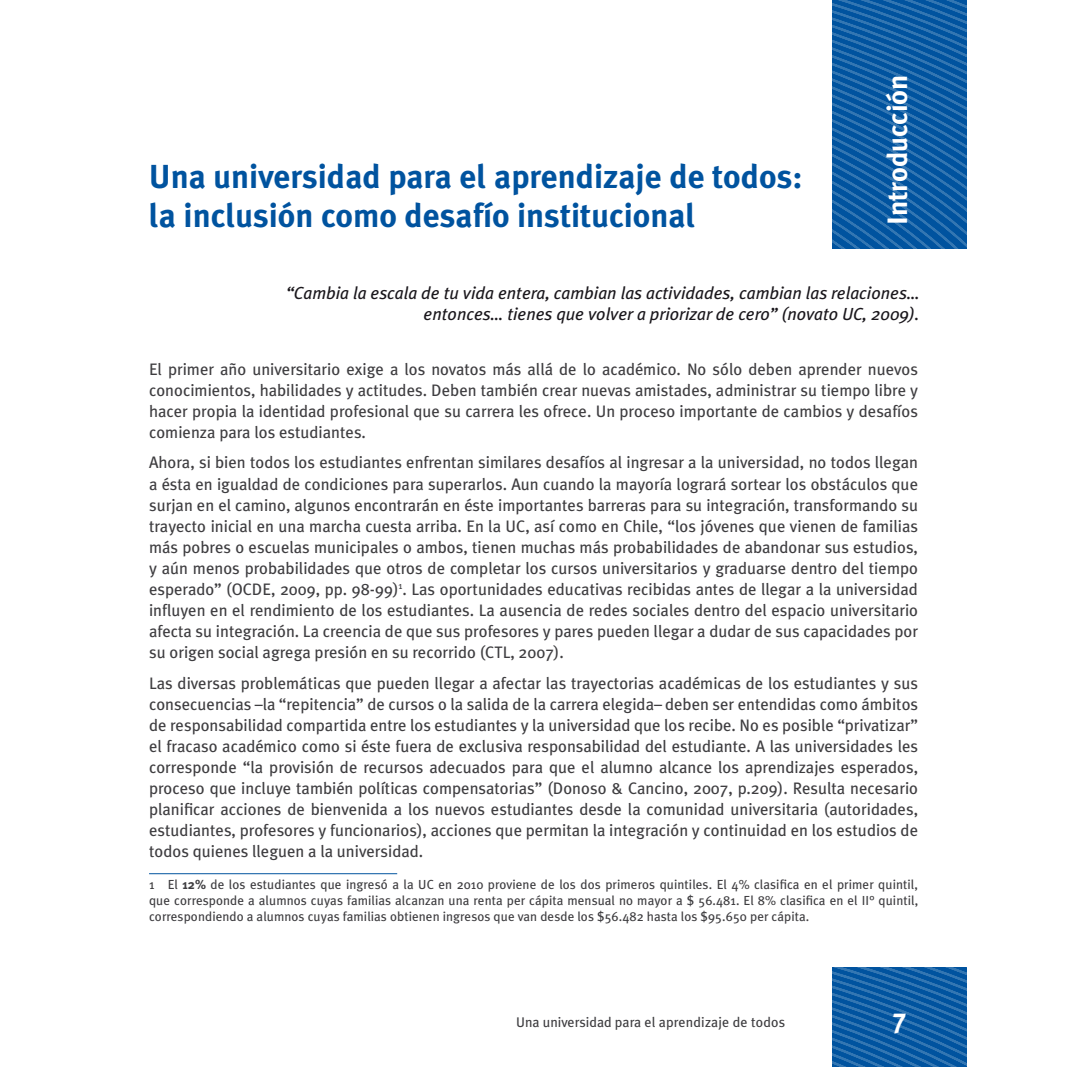
<style>
.page{position:relative;width:1067px;height:1067px;background:#fff}
.page>*{position:absolute;margin:0;border:0;box-sizing:border-box;transform-origin:0 0}
.t1{font:700 33.25px/38.3px "Meta Plus";color:#00539f}
.t2{font:700 28px "Meta Plus";color:#fff}
.t3{font:italic 17.5px/21px "Meta Plus";color:#1a171c;text-align:right}
.t4{font:16.62px/21px "Meta Plus";color:#3e3d40;text-align:justify}
.t5{font:14px "Meta Plus";color:#3e3d40}
.t6{font:13.12px/15.8px "Meta Plus";letter-spacing:.005em;color:#3e3d40;text-align:justify}
.s1{font-weight:700}
</style>
<div class="page">
<svg style="left:832px;top:967px;width:134px;height:100px;background:#125fa5"></svg>
<svg style="left:832px;top:0;width:134px;height:248px;background:#115ea5"></svg>
<hr style="left:149px;top:873px;width:248px;height:1px;background:#00539f">
<h1 class="t1" style="left:149px;top:157px;width:655px">Una universidad para el aprendizaje de todos: la inclusión como desafío institucional</h1>
<h2 class="t2" style="left:881px;top:225px;width:152px;rotate:-90deg">Introducción</h2>
<p class="t3" style="left:286px;top:282px;width:635px">“Cambia la escala de tu vida entera, cambian las actividades, cambian las relaciones… entonces… tienes que volver a priorizar de cero” (novato UC, 2009).</p>
<p class="t4" style="left:149px;top:358px;width:770px">El primer año universitario exige a los novatos más allá de lo académico. No sólo deben aprender nuevos conocimientos, habilidades y actitudes. Deben también crear nuevas amistades, administrar su tiempo libre y hacer propia la identidad profesional que su carrera les ofrece. Un proceso importante de cambios y desafíos comienza para los estudiantes.</p>
<p class="t4" style="left:149px;top:452px;width:770px">Ahora, si bien todos los estudiantes enfrentan similares desafíos al ingresar a la universidad, no todos llegan a ésta en igualdad de condiciones para superarlos. Aun cuando la mayoría logrará sortear los obstáculos que surjan en el camino, algunos encontrarán en éste importantes barreras para su integración, transformando su trayecto inicial en una marcha cuesta arriba. En la UC, así como en Chile, “los jóvenes que vienen de familias más pobres o escuelas municipales o ambos, tienen muchas más probabilidades de abandonar sus estudios, y aún menos probabilidades que otros de completar los cursos universitarios y graduarse dentro del tiempo esperado” (OCDE, 2009, pp. 98-99)<sup>1</sup>. Las oportunidades educativas recibidas antes de llegar a la universidad influyen en el rendimiento de los estudiantes. La ausencia de redes sociales dentro del espacio universitario afecta su integración. La creencia de que sus profesores y pares pueden llegar a dudar de sus capacidades por su origen social agrega presión en su recorrido (CTL, 2007).</p>
<p class="t4" style="left:149px;top:672px;width:770px">Las diversas problemáticas que pueden llegar a afectar las trayectorias académicas de los estudiantes y sus consecuencias –la “repitencia” de cursos o la salida de la carrera elegida– deben ser entendidas como ámbitos de responsabilidad compartida entre los estudiantes y la universidad que los recibe. No es posible “privatizar” el fracaso académico como si éste fuera de exclusiva responsabilidad del estudiante. A las universidades les corresponde “la provisión de recursos adecuados para que el alumno alcance los aprendizajes esperados, proceso que incluye también políticas compensatorias” (Donoso &amp; Cancino, 2007, p.209). Resulta necesario planificar acciones de bienvenida a los nuevos estudiantes desde la comunidad universitaria (autoridades, estudiantes, profesores y funcionarios), acciones que permitan la integración y continuidad en los estudios de todos quienes lleguen a la universidad.</p>
<p class="t6" style="left:149px;top:877px;width:770px">1 El <span class="s1">12%</span> de los estudiantes que ingresó a la UC en 2010 proviene de los dos primeros quintiles. El 4% clasifica en el primer quintil, que corresponde a alumnos cuyas familias alcanzan una renta per cápita mensual no mayor a $ 56.481. El 8% clasifica en el II° quintil, correspondiendo a alumnos cuyas familias obtienen ingresos que van desde los $56.482 hasta los $95.650 per cápita.</p>
<p class="t5" style="left:516px;top:1014px;width:271px">Una universidad para el aprendizaje de todos</p>
<h2 class="t2" style="left:893px;top:1002px;width:14px">7</h2>
</div>
